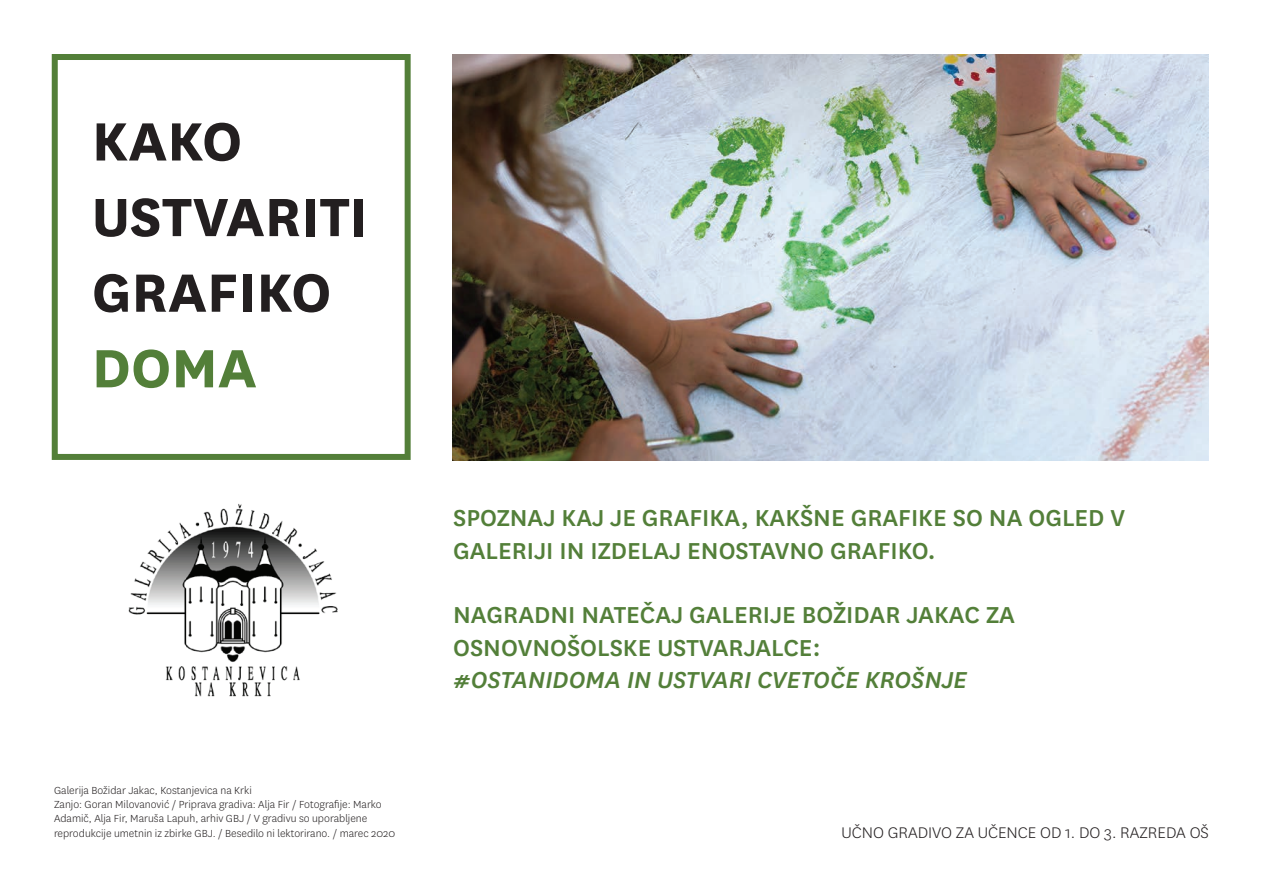
<style>
.page{position:relative;width:1263px;height:893px;background:#fff}
.page>*{position:absolute;margin:0;border:0;box-sizing:border-box;transform-origin:0 0}
.t1{font:700 63px/75.6px "National";color:#231f20}
.t2{font:700 63px "National";color:#537f39}
.t3{font:500 27px/32.4px "National";color:#537f39}
.t4{font:italic 500 27px "National";color:#537f39}
.t5{font:300 18px "National";color:#231f20}
.t6{font:300 12px/14.4px "National";color:#231f20}
</style>
<div class="page">
<img style="left:453px;top:54px;width:756px;height:407px">
<div style="left:52px;top:54px;width:359px;height:406px;border:6px solid #537f39"></div>
<img style="left:128px;top:503px;width:210px;height:194px">
<h1 class="t1" style="left:92px;top:99px;width:278px">KAKO<br>USTVARITI<br>GRAFIKO</h1>
<h1 class="t2" style="left:92px;top:323px;width:166px">DOMA</h1>
<p class="t6" style="left:54px;top:782px;width:343px">Galerija Božidar Jakac, Kostanjevica na Krki<br>Zanjo: Goran Milovanović / Priprava gradiva: Alja Fir / Fotografije: Marko Adamič, Alja Fir, Maruša Lapuh, arhiv GBJ / V gradivu so uporabljene reprodukcije umetnin iz zbirke GBJ. / Besedilo ni lektorirano. / marec 2020</p>
<h2 class="t3" style="left:453px;top:500px;width:673px">SPOZNAJ KAJ JE GRAFIKA, KAKŠNE GRAFIKE SO NA OGLED V<br>GALERIJI IN IZDELAJ ENOSTAVNO GRAFIKO.</h2>
<h2 class="t3" style="left:453px;top:597px;width:563px">NAGRADNI NATEČAJ GALERIJE BOŽIDAR JAKAC ZA<br>OSNOVNOŠOLSKE USTVARJALCE:</h2>
<h2 class="t4" style="left:453px;top:662px;width:515px">#OSTANIDOMA IN USTVARI CVETOČE KROŠNJE</h2>
<h3 class="t5" style="left:841px;top:821px;width:369px">UČNO GRADIVO ZA UČENCE OD 1. DO 3. RAZREDA OŠ</h3>
</div>
